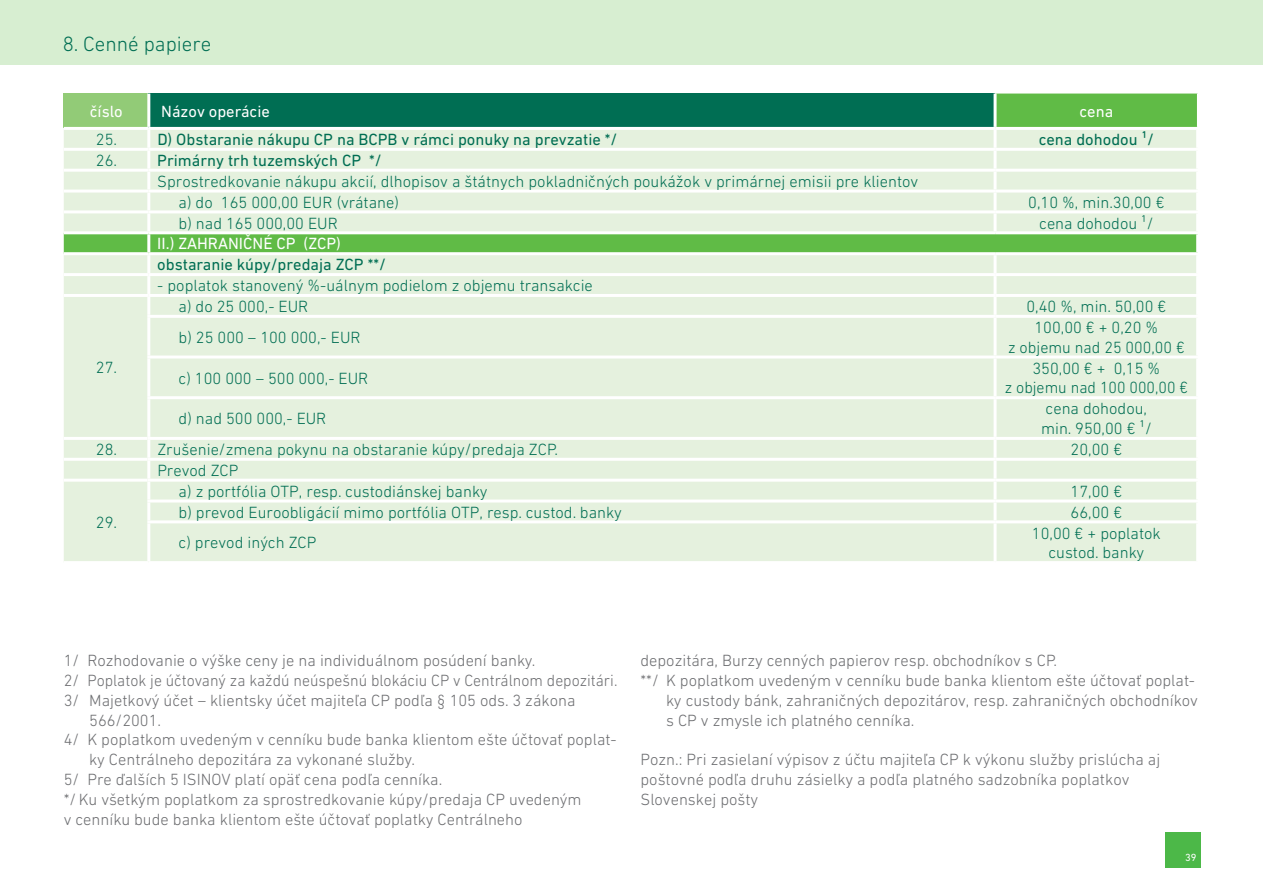
<style>
.page{position:relative;width:1263px;height:893px;background:#fff}
.page>*{position:absolute;margin:0;border:0;box-sizing:border-box;transform-origin:0 0}
.t1{font:300 21px "DIN Next W1 G";color:#006e53}
.t2{font:300 16.5px/19.8px "DIN Next W1 G";color:#6c6d70}
.t3{font:300 16.5px/19.8px "DIN Next W1 G";color:#006e53;text-align:center}
.t4{font:16.5px "DIN Next W1 G";color:#006e53}
.t5{font:16.5px "DIN Next W1 G";color:#fff}
.t6{font:10.5px "DIN Next W1 G";color:#fff}
</style>
<div class="page">
<div style="left:1165px;top:832px;width:36px;height:36px;background:#4cb848"></div>
<div style="left:0;top:0;width:1263px;height:64px;background:#d7eed1"></div>
<svg style="left:64px;top:94px;width:1133px;height:33px;background:#1c8253"></svg>
<div style="left:64px;top:130px;width:1132px;height:431px;background:#e5f1de"></div>
<hr style="left:147px;top:94px;width:3px;height:33px;background:#fff">
<hr style="left:993px;top:94px;width:3px;height:33px;background:#fff">
<hr style="left:64px;top:437px;width:83px;height:3px;background:#fff">
<hr style="left:64px;top:458px;width:83px;height:3px;background:#fff">
<hr style="left:64px;top:479px;width:83px;height:3px;background:#fff">
<hr style="left:147px;top:130px;width:3px;height:18px;background:#fff">
<hr style="left:993px;top:130px;width:3px;height:18px;background:#fff">
<hr style="left:64px;top:148px;width:85px;height:3px;background:#fff">
<hr style="left:147px;top:151px;width:3px;height:18px;background:#fff">
<hr style="left:149px;top:148px;width:846px;height:3px;background:#fff">
<hr style="left:993px;top:151px;width:3px;height:18px;background:#fff">
<hr style="left:995px;top:148px;width:204px;height:3px;background:#fff">
<hr style="left:64px;top:169px;width:85px;height:3px;background:#fff">
<hr style="left:147px;top:172px;width:3px;height:18px;background:#fff">
<hr style="left:149px;top:169px;width:846px;height:3px;background:#fff">
<hr style="left:993px;top:172px;width:3px;height:18px;background:#fff">
<hr style="left:995px;top:169px;width:204px;height:3px;background:#fff">
<hr style="left:64px;top:190px;width:85px;height:3px;background:#fff">
<hr style="left:147px;top:193px;width:3px;height:17px;background:#fff">
<hr style="left:149px;top:190px;width:846px;height:3px;background:#fff">
<hr style="left:993px;top:193px;width:3px;height:17px;background:#fff">
<hr style="left:995px;top:190px;width:204px;height:3px;background:#fff">
<hr style="left:64px;top:210px;width:85px;height:3px;background:#fff">
<hr style="left:147px;top:213px;width:3px;height:18px;background:#fff">
<hr style="left:149px;top:210px;width:846px;height:3px;background:#fff">
<hr style="left:993px;top:213px;width:3px;height:18px;background:#fff">
<hr style="left:995px;top:210px;width:204px;height:3px;background:#fff">
<hr style="left:64px;top:231px;width:85px;height:3px;background:#fff">
<hr style="left:147px;top:234px;width:3px;height:18px;background:#fff">
<hr style="left:149px;top:231px;width:846px;height:3px;background:#fff">
<hr style="left:995px;top:231px;width:204px;height:3px;background:#fff">
<hr style="left:64px;top:252px;width:85px;height:3px;background:#fff">
<hr style="left:147px;top:255px;width:3px;height:18px;background:#fff">
<hr style="left:149px;top:252px;width:846px;height:3px;background:#fff">
<hr style="left:993px;top:255px;width:3px;height:18px;background:#fff">
<hr style="left:995px;top:252px;width:204px;height:3px;background:#fff">
<hr style="left:64px;top:273px;width:85px;height:3px;background:#fff">
<hr style="left:147px;top:276px;width:3px;height:18px;background:#fff">
<hr style="left:149px;top:273px;width:846px;height:3px;background:#fff">
<hr style="left:993px;top:276px;width:3px;height:18px;background:#fff">
<hr style="left:995px;top:273px;width:204px;height:3px;background:#fff">
<hr style="left:64px;top:294px;width:85px;height:3px;background:#fff">
<hr style="left:147px;top:297px;width:3px;height:18px;background:#fff">
<hr style="left:149px;top:294px;width:846px;height:3px;background:#fff">
<hr style="left:993px;top:297px;width:3px;height:18px;background:#fff">
<hr style="left:995px;top:294px;width:204px;height:3px;background:#fff">
<hr style="left:147px;top:318px;width:3px;height:37px;background:#fff">
<hr style="left:147px;top:315px;width:848px;height:3px;background:#fff">
<hr style="left:993px;top:318px;width:3px;height:37px;background:#fff">
<hr style="left:995px;top:315px;width:204px;height:3px;background:#fff">
<hr style="left:147px;top:358px;width:3px;height:38px;background:#fff">
<hr style="left:147px;top:355px;width:848px;height:3px;background:#fff">
<hr style="left:993px;top:358px;width:3px;height:38px;background:#fff">
<hr style="left:995px;top:355px;width:204px;height:3px;background:#fff">
<hr style="left:147px;top:399px;width:3px;height:38px;background:#fff">
<hr style="left:147px;top:396px;width:848px;height:3px;background:#fff">
<hr style="left:993px;top:399px;width:3px;height:38px;background:#fff">
<hr style="left:995px;top:396px;width:204px;height:3px;background:#fff">
<hr style="left:147px;top:440px;width:3px;height:18px;background:#fff">
<hr style="left:147px;top:437px;width:848px;height:3px;background:#fff">
<hr style="left:993px;top:440px;width:3px;height:18px;background:#fff">
<hr style="left:995px;top:437px;width:204px;height:3px;background:#fff">
<hr style="left:147px;top:461px;width:3px;height:18px;background:#fff">
<hr style="left:147px;top:458px;width:848px;height:3px;background:#fff">
<hr style="left:993px;top:461px;width:3px;height:18px;background:#fff">
<hr style="left:995px;top:458px;width:204px;height:3px;background:#fff">
<hr style="left:147px;top:482px;width:3px;height:17px;background:#fff">
<hr style="left:147px;top:479px;width:848px;height:3px;background:#fff">
<hr style="left:993px;top:482px;width:3px;height:17px;background:#fff">
<hr style="left:995px;top:479px;width:204px;height:3px;background:#fff">
<hr style="left:147px;top:502px;width:3px;height:18px;background:#fff">
<hr style="left:147px;top:499px;width:848px;height:3px;background:#fff">
<hr style="left:993px;top:502px;width:3px;height:18px;background:#fff">
<hr style="left:995px;top:499px;width:204px;height:3px;background:#fff">
<hr style="left:147px;top:523px;width:3px;height:38px;background:#fff">
<hr style="left:147px;top:520px;width:848px;height:3px;background:#fff">
<hr style="left:993px;top:523px;width:3px;height:38px;background:#fff">
<hr style="left:995px;top:520px;width:204px;height:3px;background:#fff">
<p class="t1" style="left:63px;top:32px;width:150px">8. Cenné papiere</p>
<p class="t5" style="left:90px;top:102px;width:35px">číslo</p>
<p class="t5" style="left:161px;top:102px;width:110px">Názov operácie</p>
<p class="t5" style="left:1079px;top:102px;width:35px">cena</p>
<p class="t3" style="left:96px;top:129px;width:23px">25.</p>
<p class="t4" style="left:157px;top:130px;width:462px">D) Obstaranie nákupu CP na BCPB v rámci ponuky na prevzatie */</p>
<p class="t4" style="left:1039px;top:130px;width:117px">cena dohodou ¹/</p>
<p class="t3" style="left:96px;top:150px;width:23px">26.</p>
<p class="t4" style="left:157px;top:151px;width:226px">Primárny trh tuzemských CP */</p>
<p class="t3" style="left:179px;top:171px;width:741px;line-height:20.9px;text-align:left;text-indent:-21px">Sprostredkovanie nákupu akcií, dlhopisov a štátnych pokladničných poukážok v primárnej emisii pre klientov a) do 165 000,00 EUR (vrátane)</p>
<p class="t3" style="left:1028px;top:192px;width:138px">0,10 %, min.30,00 €</p>
<p class="t3" style="left:96px;top:357px;width:23px">27.</p>
<p class="t3" style="left:179px;top:213px;width:161px">b) nad 165 000,00 EUR</p>
<p class="t3" style="left:1039px;top:213px;width:116px">cena dohodou ¹/</p>
<p class="t5" style="left:157px;top:234px;width:185px">II.) ZAHRANIČNÉ CP (ZCP)</p>
<p class="t4" style="left:157px;top:255px;width:230px">obstaranie kúpy/predaja ZCP **/</p>
<p class="t3" style="left:157px;top:275px;width:437px">- poplatok stanovený %-uálnym podielom z objemu transakcie</p>
<p class="t3" style="left:179px;top:296px;width:131px">a) do 25 000,- EUR</p>
<p class="t3" style="left:1026px;top:296px;width:141px">0,40 %, min. 50,00 €</p>
<p class="t3" style="left:179px;top:327px;width:184px">b) 25 000 – 100 000,- EUR</p>
<p class="t3" style="left:1008px;top:317px;width:178px">100,00 € + 0,20 %<br>z objemu nad 25 000,00 €</p>
<p class="t3" style="left:179px;top:368px;width:191px">c) 100 000 – 500 000,- EUR</p>
<p class="t3" style="left:1005px;top:358px;width:185px">350,00 € + 0,15 %<br>z objemu nad 100 000,00 €</p>
<p class="t3" style="left:179px;top:409px;width:149px">d) nad 500 000,- EUR</p>
<p class="t3" style="left:1041px;top:399px;width:112px;text-align:left">cena dohodou, min. 950,00 € ¹/</p>
<p class="t3" style="left:96px;top:439px;width:23px">28.</p>
<p class="t3" style="left:157px;top:439px;width:402px">Zrušenie/zmena pokynu na obstaranie kúpy/predaja ZCP.</p>
<p class="t3" style="left:1071px;top:439px;width:53px">20,00 €</p>
<p class="t3" style="left:157px;top:460px;width:83px">Prevod ZCP</p>
<p class="t3" style="left:96px;top:512px;width:23px">29.</p>
<p class="t3" style="left:179px;top:481px;width:311px">a) z portfólia OTP, resp. custodiánskej banky</p>
<p class="t3" style="left:1071px;top:481px;width:53px">17,00 €</p>
<p class="t3" style="left:179px;top:502px;width:445px">b) prevod Euroobligácií mimo portfólia OTP, resp. custod. banky</p>
<p class="t3" style="left:1071px;top:502px;width:53px">66,00 €</p>
<p class="t3" style="left:179px;top:533px;width:139px">c) prevod iných ZCP</p>
<p class="t3" style="left:1032px;top:523px;width:130px">10,00 € + poplatok custod. banky</p>
<p class="t2" style="left:64px;top:650px;width:473px">1/ Rozhodovanie o výške ceny je na individuálnom posúdení banky.</p>
<p class="t2" style="left:64px;top:670px;width:555px">2/ Poplatok je účtovaný za každú neúspešnú blokáciu CP v Centrálnom depozitári.</p>
<p class="t2" style="left:64px;top:690px;width:513px">3/ Majetkový účet – klientsky účet majiteľa CP podľa § 105 ods. 3 zákona</p>
<p class="t2" style="left:89px;top:710px;width:73px">566/2001.</p>
<p class="t2" style="left:64px;top:730px;width:554px">4/ K poplatkom uvedeným v cenníku bude banka klientom ešte účtovať poplat-</p>
<p class="t2" style="left:89px;top:749px;width:327px">ky Centrálneho depozitára za vykonané služby.</p>
<p class="t2" style="left:64px;top:769px;width:380px">5/ Pre ďalších 5 ISINOV platí opäť cena podľa cenníka.</p>
<p class="t2" style="left:64px;top:789px;width:519px">*/ Ku všetkým poplatkom za sprostredkovanie kúpy/predaja CP uvedeným</p>
<p class="t2" style="left:64px;top:809px;width:460px">v cenníku bude banka klientom ešte účtovať poplatky Centrálneho</p>
<p class="t2" style="left:640px;top:650px;width:418px">depozitára, Burzy cenných papierov resp. obchodníkov s CP.</p>
<p class="t2" style="left:640px;top:670px;width:556px">**/ K poplatkom uvedeným v cenníku bude banka klientom ešte účtovať poplat-</p>
<p class="t2" style="left:666px;top:690px;width:533px">ky custody bánk, zahraničných depozitárov, resp. zahraničných obchodníkov</p>
<p class="t2" style="left:666px;top:710px;width:250px">s CP v zmysle ich platného cenníka.</p>
<p class="t2" style="left:640px;top:749px;width:521px">Pozn.: Pri zasielaní výpisov z účtu majiteľa CP k výkonu služby prislúcha aj poštovné podľa druhu zásielky a podľa platného sadzobníka poplatkov<br>Slovenskej pošty</p>
<p class="t6" style="left:1185px;top:851px;width:13px">39</p>
</div>
